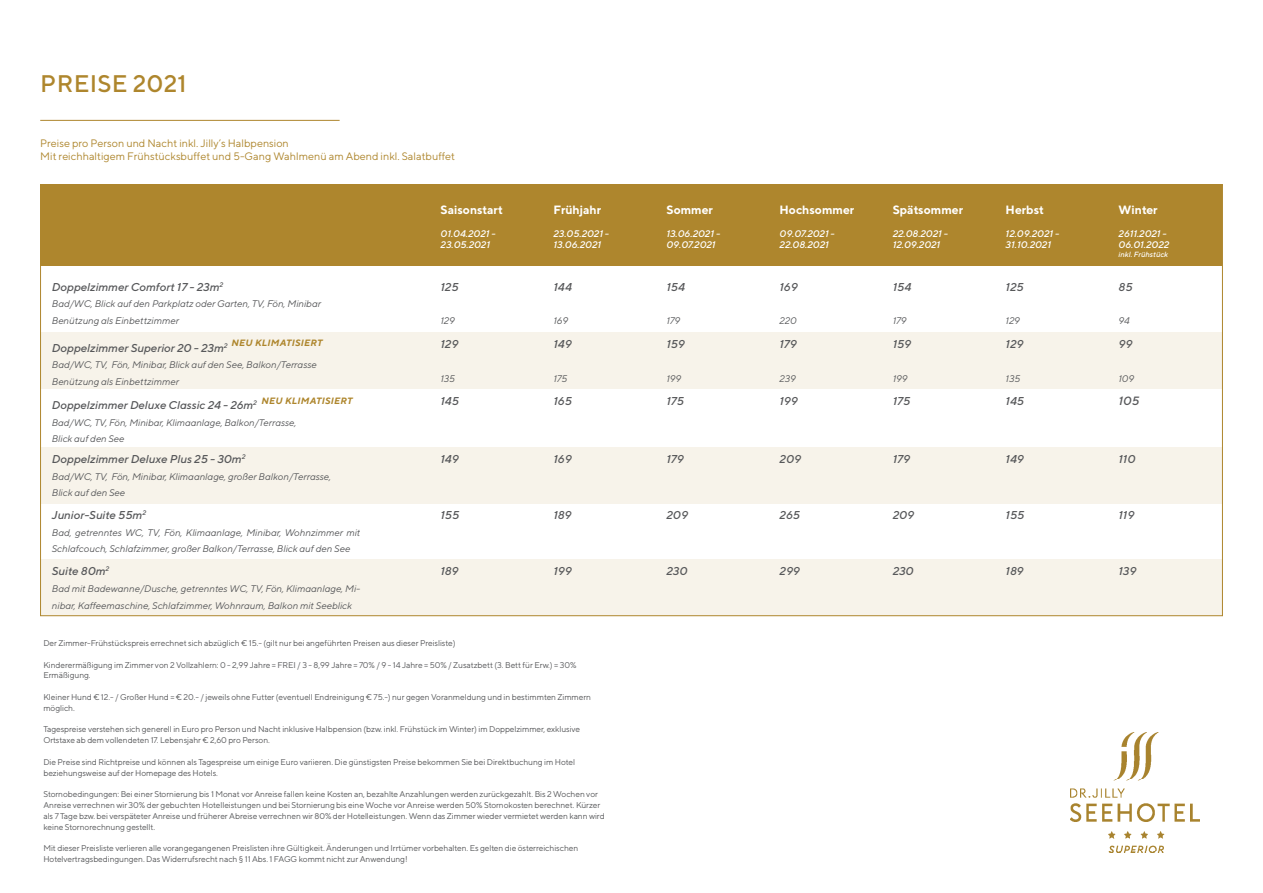
<style>
.page{position:relative;width:1263px;height:893px;background:#fff}
.page>*{position:absolute;margin:0;border:0;box-sizing:border-box;transform-origin:0 0}
.t1{font:500 24px "TT Norms";letter-spacing:.01em;color:#ae862d}
.t2{font:700 12px "TT Norms";color:#fff}
.t3{font:italic 500 12px "TT Norms";color:#57585a}
.t4{font:italic 500 11.4px "TT Norms";color:#57585a}
.t5{font:italic 500 11.25px "TT Norms";color:#57585a}
.t6{font:10.8px/12.9px "TT Norms";color:#ae862d}
.t7{font:italic 9.6px/16.8px "TT Norms";color:#57585a}
.t8{font:italic 500 9.6px/11.6px "TT Norms";color:#fff}
.t9{font:italic 9.45px/16.6px "TT Norms";color:#57585a}
.t10{font:8.4px/10.8px "TT Norms";letter-spacing:-.01em;color:#57585a}
.t11{font:italic 500 7.5px "TT Norms";color:#fff}
</style>
<div class="page">
<div style="left:40px;top:184px;width:1182px;height:82px;background:#ae862d"></div>
<hr style="left:40px;top:120px;width:300px;height:1px;background:#ae862d">
<div style="left:40px;top:333px;width:1183px;height:56px;background:#f7f3ea"></div>
<div style="left:40px;top:448px;width:1183px;height:56px;background:#f7f3ea"></div>
<div style="left:40px;top:560px;width:1183px;height:56px;background:#f7f3ea"></div>
<img style="left:1070px;top:732px;width:129px;height:120px">
<h1 class="t1" style="left:40px;top:69px;width:148px">PREISE 2021</h1>
<p class="t6" style="left:40px;top:136px;width:416px">Preise pro Person und Nacht inkl. Jilly’s Halbpension<br>Mit reichhaltigem Frühstücksbuffet und 5-Gang Wahlmenü am Abend inkl. Salatbuffet</p>
<h3 class="t4" style="left:52px;top:279px;width:173px">Doppelzimmer Comfort 17 - 23m<sup>2</sup></h3>
<p class="t7" style="left:52px;top:295px;width:271px">Bad/WC, Blick auf den Parkplatz oder Garten, TV, Fön, Minibar<br>Benützung als Einbettzimmer</p>
<h3 class="t4" style="left:52px;top:340px;width:272px">Doppelzimmer Superior 20 - 23m<sup>2</sup> <sup>NEU</sup> <sup>KLIMATISIERT</sup></h3>
<p class="t7" style="left:52px;top:356px;width:266px">Bad/WC, TV, Fön, Minibar, Blick auf den See, Balkon/Terrasse<br>Benützung als Einbettzimmer</p>
<h3 class="t5" style="left:52px;top:398px;width:302px">Doppelzimmer Deluxe Classic 24 - 26m<sup>2</sup> <sup>NEU</sup> <sup>KLIMATISIERT</sup></h3>
<p class="t9" style="left:52px;top:414px;width:246px">Bad/WC, TV, Fön, Minibar, Klimaanlage, Balkon/Terrasse,<br>Blick auf den See</p>
<h3 class="t4" style="left:52px;top:452px;width:195px">Doppelzimmer Deluxe Plus 25 - 30m<sup>2</sup></h3>
<p class="t7" style="left:52px;top:468px;width:281px">Bad/WC, TV, Fön, Minibar, Klimaanlage, großer Balkon/Terrasse,<br>Blick auf den See</p>
<h3 class="t4" style="left:52px;top:508px;width:96px">Junior-Suite 55m<sup>2</sup></h3>
<p class="t7" style="left:52px;top:524px;width:310px">Bad, getrenntes WC, TV, Fön, Klimaanlage, Minibar, Wohnzimmer mit<br>Schlafcouch, Schlafzimmer, großer Balkon/Terrasse, Blick auf den See</p>
<h3 class="t4" style="left:52px;top:564px;width:59px">Suite 80m<sup>2</sup></h3>
<p class="t7" style="left:52px;top:580px;width:310px">Bad mit Badewanne/Dusche, getrenntes WC, TV, Fön, Klimaanlage, Mi&shy;nibar, Kaffeemaschine, Schlafzimmer, Wohnraum, Balkon mit Seeblick</p>
<h2 class="t2" style="left:441px;top:202px;width:64px">Saisonstart</h2>
<p class="t8" style="left:441px;top:227px;width:57px">01.04.2021 -<br>23.05.2021</p>
<h3 class="t4" style="left:441px;top:279px;width:20px">125</h3>
<p class="t7" style="left:441px;top:312px;width:16px">129</p>
<h3 class="t4" style="left:441px;top:337px;width:19px">129</h3>
<p class="t7" style="left:441px;top:370px;width:16px">135</p>
<h3 class="t4" style="left:441px;top:394px;width:20px">145</h3>
<h3 class="t4" style="left:441px;top:452px;width:20px">149</h3>
<h3 class="t4" style="left:441px;top:508px;width:20px">155</h3>
<h3 class="t4" style="left:441px;top:564px;width:19px">189</h3>
<h2 class="t2" style="left:553px;top:202px;width:49px">Frühjahr</h2>
<p class="t8" style="left:553px;top:227px;width:57px">23.05.2021 -<br>13.06.2021</p>
<h3 class="t4" style="left:553px;top:279px;width:20px">144</h3>
<p class="t7" style="left:553px;top:312px;width:16px">169</p>
<h3 class="t4" style="left:553px;top:337px;width:20px">149</h3>
<p class="t7" style="left:553px;top:370px;width:15px">175</p>
<h3 class="t4" style="left:553px;top:394px;width:20px">165</h3>
<h3 class="t4" style="left:553px;top:452px;width:20px">169</h3>
<h3 class="t4" style="left:553px;top:508px;width:19px">189</h3>
<h3 class="t4" style="left:553px;top:564px;width:20px">199</h3>
<p class="t10" style="left:43px;top:637px;width:413px">Der Zimmer-Frühstückspreis errechnet sich abzüglich € 15.- (gilt nur bei angeführten Preisen aus dieser Preisliste)</p>
<p class="t10" style="left:43px;top:659px;width:534px">Kinderermäßigung im Zimmer von 2 Vollzahlern: 0 - 2,99 Jahre = FREI / 3 - 8,99 Jahre = 70% / 9 - 14 Jahre = 50% / Zusatzbett (3. Bett für Erw.) = 30%<br>Ermäßigung.</p>
<p class="t10" style="left:43px;top:691px;width:549px">Kleiner Hund € 12.- / Großer Hund = € 20.- / jeweils ohne Futter (eventuell Endreinigung € 75.-) nur gegen Voranmeldung und in bestimmten Zimmern möglich.</p>
<p class="t10" style="left:43px;top:724px;width:538px">Tagespreise verstehen sich generell in Euro pro Person und Nacht inklusive Halbpension (bzw. inkl. Frühstück im Winter) im Doppelzimmer, exklusive<br>Ortstaxe ab dem vollendeten 17. Lebensjahr € 2,60 pro Person.</p>
<p class="t10" style="left:43px;top:756px;width:533px">Die Preise sind Richtpreise und können als Tagespreise um einige Euro variieren. Die günstigsten Preise bekommen Sie bei Direktbuchung im Hotel beziehungsweise auf der Homepage des Hotels.</p>
<p class="t10" style="left:43px;top:789px;width:563px">Stornobedingungen: Bei einer Stornierung bis 1 Monat vor Anreise fallen keine Kosten an, bezahlte Anzahlungen werden zurückgezahlt. Bis 2 Wochen vor Anreise verrechnen wir 30% der gebuchten Hotelleistungen und bei Stornierung bis eine Woche vor Anreise werden 50% Stornokosten berechnet. Kürzer als 7 Tage bzw. bei verspäteter Anreise und früherer Abreise verrechnen wir 80% der Hotelleistungen. Wenn das Zimmer wieder vermietet werden kann wird keine Stornorechnung gestellt.</p>
<p class="t10" style="left:43px;top:843px;width:536px">Mit dieser Preisliste verlieren alle vorangegangenen Preislisten ihre Gültigkeit. Änderungen und Irrtümer vorbehalten. Es gelten die österreichischen<br>Hotelvertragsbedingungen. Das Widerrufsrecht nach § 11 Abs. 1 FAGG kommt nicht zur Anwendung!</p>
<h2 class="t2" style="left:666px;top:202px;width:48px">Sommer</h2>
<p class="t8" style="left:666px;top:227px;width:55px">13.06.2021 -<br>09.07.2021</p>
<h3 class="t4" style="left:666px;top:279px;width:20px">154</h3>
<p class="t7" style="left:666px;top:312px;width:15px">179</p>
<h3 class="t4" style="left:666px;top:337px;width:20px">159</h3>
<p class="t7" style="left:666px;top:370px;width:16px">199</p>
<h3 class="t4" style="left:666px;top:394px;width:19px">175</h3>
<h3 class="t4" style="left:666px;top:452px;width:19px">179</h3>
<h3 class="t4" style="left:666px;top:508px;width:23px">209</h3>
<h3 class="t4" style="left:666px;top:564px;width:23px">230</h3>
<h2 class="t2" style="left:779px;top:202px;width:76px">Hochsommer</h2>
<p class="t8" style="left:779px;top:227px;width:57px">09.07.2021 -<br>22.08.2021</p>
<h3 class="t4" style="left:779px;top:279px;width:20px">169</h3>
<p class="t7" style="left:779px;top:312px;width:19px">220</p>
<h3 class="t4" style="left:779px;top:337px;width:19px">179</h3>
<p class="t7" style="left:779px;top:370px;width:18px">239</p>
<h3 class="t4" style="left:779px;top:394px;width:20px">199</h3>
<h2 class="t2" style="left:893px;top:202px;width:72px">Spätsommer</h2>
<p class="t8" style="left:893px;top:227px;width:57px">22.08.2021 -<br>12.09.2021</p>
<h3 class="t4" style="left:893px;top:279px;width:20px">154</h3>
<p class="t7" style="left:893px;top:312px;width:15px">179</p>
<h3 class="t4" style="left:893px;top:337px;width:20px">159</h3>
<p class="t7" style="left:893px;top:370px;width:16px">199</p>
<h3 class="t4" style="left:893px;top:394px;width:19px">175</h3>
<h2 class="t2" style="left:1006px;top:202px;width:40px">Herbst</h2>
<p class="t8" style="left:1006px;top:227px;width:55px">12.09.2021 -<br>31.10.2021</p>
<h3 class="t4" style="left:1006px;top:279px;width:20px">125</h3>
<p class="t7" style="left:1006px;top:312px;width:16px">129</p>
<h3 class="t4" style="left:1006px;top:337px;width:19px">129</h3>
<p class="t7" style="left:1006px;top:370px;width:16px">135</p>
<h3 class="t4" style="left:1006px;top:394px;width:20px">145</h3>
<h2 class="t2" style="left:1118px;top:202px;width:41px">Winter</h2>
<p class="t8" style="left:1118px;top:227px;width:52px">2611.2021 -<br>06.01.2022</p>
<p class="t11" style="left:1118px;top:250px;width:51px">inkl. Frühstück</p>
<h3 class="t4" style="left:1118px;top:279px;width:16px">85</h3>
<p class="t7" style="left:1118px;top:312px;width:13px">94</p>
<h3 class="t4" style="left:1118px;top:337px;width:15px">99</h3>
<p class="t7" style="left:1118px;top:370px;width:17px">109</p>
<h2 class="t3" style="left:1118px;top:394px;width:22px">105</h2>
<h3 class="t4" style="left:779px;top:452px;width:23px">209</h3>
<h3 class="t4" style="left:893px;top:452px;width:19px">179</h3>
<h3 class="t4" style="left:1006px;top:452px;width:20px">149</h3>
<h3 class="t4" style="left:1118px;top:452px;width:18px">110</h3>
<h3 class="t4" style="left:779px;top:508px;width:22px">265</h3>
<h3 class="t4" style="left:893px;top:508px;width:23px">209</h3>
<h3 class="t4" style="left:1006px;top:508px;width:20px">155</h3>
<h3 class="t4" style="left:1118px;top:508px;width:17px">119</h3>
<h3 class="t4" style="left:779px;top:564px;width:22px">299</h3>
<h3 class="t4" style="left:893px;top:564px;width:23px">230</h3>
<h3 class="t4" style="left:1006px;top:564px;width:19px">189</h3>
<h3 class="t4" style="left:1118px;top:564px;width:19px">139</h3>
</div>
